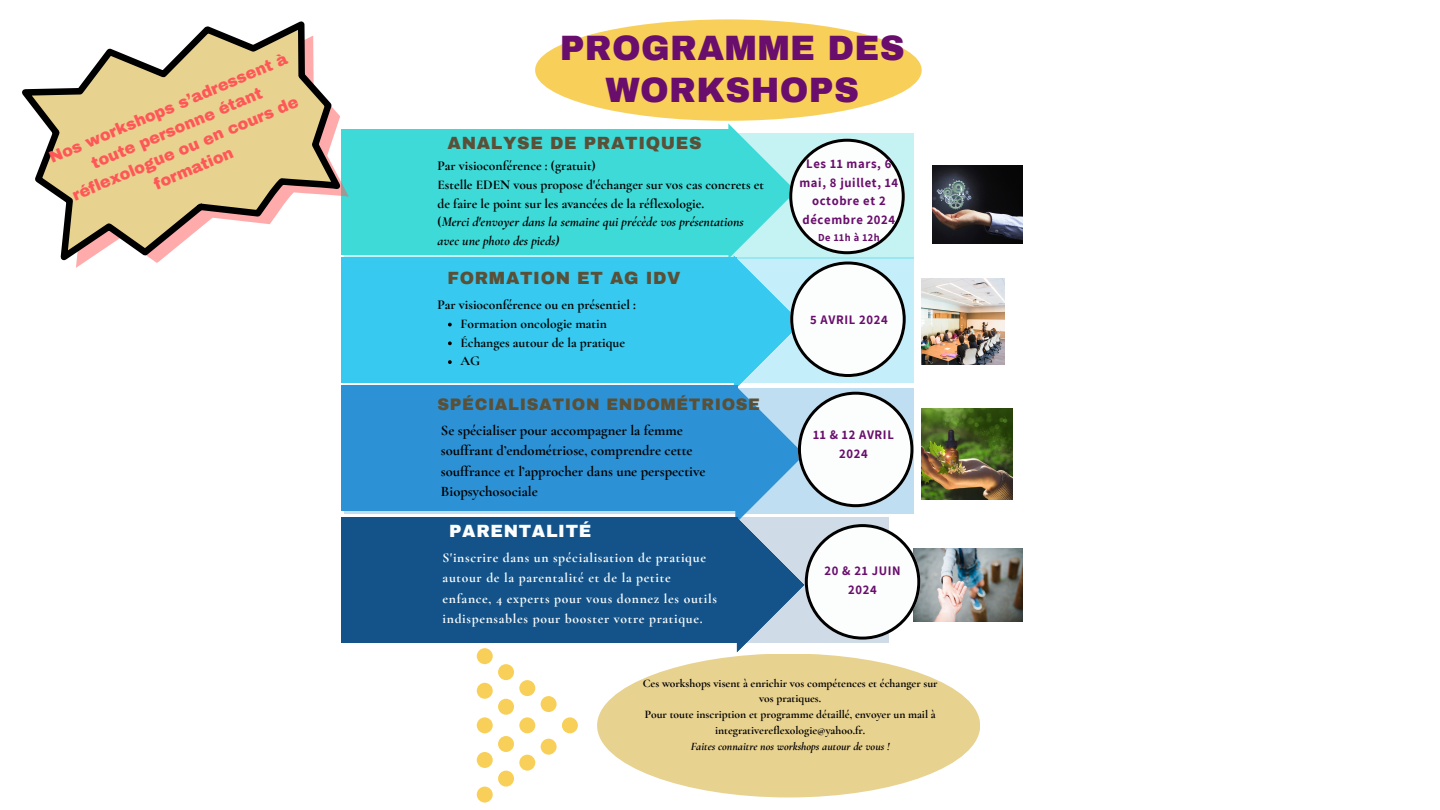
<style>
.page{position:relative;width:1440px;height:810px;background:#fff}
.page>*{position:absolute;margin:0;border:0;box-sizing:border-box;transform-origin:0 0}
.t1{font:900 34.5px/41.9px "Archivo";letter-spacing:.01em;color:#690e6d;text-align:center}
.t2{font:900 17.3px "Archivo";letter-spacing:.04em;color:#5a5038}
.t3{font:900 17.3px "Archivo";letter-spacing:.04em;color:#fcfdfd}
.t4{font:900 16.3px "Archivo";letter-spacing:.04em;color:#5a5038}
.t5{font:900 16px/21.7px "Archivo";color:#ff5757;text-align:center}
.t6{font:700 14.5px/20.2px "Cormorant Garamond";color:#000}
.t7{font:700 13.6px/20.2px "Cormorant Garamond";letter-spacing:.05em;color:#fcfdfd}
.t8{font:700 13.5px/18.8px "Cormorant Garamond";color:#000}
.t9{font:700 12.7px/18.8px "Assistant";letter-spacing:.05em;color:#690e6d;text-align:center}
.t10{font:700 11.5px/15.9px "Cormorant Garamond";color:#000;text-align:center}
.t11{font:italic 700 11.5px "Cormorant Garamond";color:#000}
.t12{font:700 10.4px "Assistant";letter-spacing:.05em;color:#690e6d}
.s1{font-style:italic}
</style>
<div class="page">
<img style="left:933px;top:166px;width:90px;height:78px">
<div style="left:342px;top:129px;width:390px;height:126px;background:#3edad8"></div>
<div style="left:342px;top:257px;width:395px;height:126px;background:#37c9ef"></div>
<div style="left:342px;top:385px;width:396px;height:126px;background:#2c92d5"></div>
<div style="left:342px;top:517px;width:396px;height:126px;background:#13538a"></div>
<div style="left:535px;top:19px;width:387px;height:102px;background:#f8d059;border-radius:50%"></div>
<img style="left:922px;top:278px;width:83px;height:87px">
<img style="left:922px;top:408px;width:90px;height:92px">
<div style="left:477px;top:648px;width:16px;height:16px;background:#f8d059;border-radius:50%"></div>
<div style="left:477px;top:683px;width:16px;height:16px;background:#f8d059;border-radius:50%"></div>
<div style="left:477px;top:717px;width:16px;height:16px;background:#f8d059;border-radius:50%"></div>
<div style="left:519px;top:717px;width:16px;height:16px;background:#f8d059;border-radius:50%"></div>
<div style="left:498px;top:699px;width:16px;height:16px;background:#f8d059;border-radius:50%"></div>
<div style="left:498px;top:736px;width:16px;height:16px;background:#f8d059;border-radius:50%"></div>
<div style="left:477px;top:752px;width:16px;height:16px;background:#f8d059;border-radius:50%"></div>
<div style="left:498px;top:664px;width:16px;height:16px;background:#f8d059;border-radius:50%"></div>
<div style="left:519px;top:680px;width:16px;height:16px;background:#f8d059;border-radius:50%"></div>
<div style="left:541px;top:696px;width:16px;height:16px;background:#f8d059;border-radius:50%"></div>
<div style="left:477px;top:787px;width:16px;height:16px;background:#f8d059;border-radius:50%"></div>
<div style="left:498px;top:771px;width:16px;height:16px;background:#f8d059;border-radius:50%"></div>
<div style="left:519px;top:755px;width:16px;height:16px;background:#f8d059;border-radius:50%"></div>
<div style="left:541px;top:739px;width:16px;height:16px;background:#f8d059;border-radius:50%"></div>
<div style="left:562px;top:717px;width:16px;height:16px;background:#f8d059;border-radius:50%"></div>
<div style="left:597px;top:654px;width:383px;height:143px;background:#e8d290;border-radius:50%"></div>
<img style="left:920px;top:548px;width:103px;height:74px">
<svg style="left:728px;top:123px;width:192px;height:529px"></svg>
<svg style="left:22px;top:21px;width:336px;height:258px"></svg>
<svg style="left:448px;top:323px;width:4px;height:3px"></svg>
<svg style="left:448px;top:341px;width:4px;height:4px"></svg>
<svg style="left:448px;top:360px;width:4px;height:4px"></svg>
<p class="t5" style="left:46px;top:148px;width:258px;rotate:-23deg">Nos workshops s’adressent à toute personne étant réflexologue ou en cours de formation</p>
<p class="t1" style="left:560px;top:28px;width:346px">PROGRAMME DES<br>WORKSHOPS</p>
<p class="t2" style="left:448px;top:134px;width:255px">ANALYSE DE PRATIQUES</p>
<h2 class="t8" style="left:437px;top:156px;width:328px">Par visioconférence : (gratuit)<br>Estelle EDEN vous propose d'échanger sur vos cas concrets et de faire le point sur les avancées de la réflexologie.<br>(<span class="s1">Merci d'envoyer dans la semaine qui précède vos présentations avec une photo des pieds)</span></h2>
<h2 class="t2" style="left:448px;top:268px;width:235px">FORMATION ET AG IDV</h2>
<h4 class="t8" style="left:437px;top:296px;width:200px">Par visioconférence ou en présentiel :</h4>
<p class="t8" style="left:460px;top:314px;width:148px">Formation oncologie matin</p>
<p class="t8" style="left:460px;top:333px;width:166px">Échanges autour de la pratique</p>
<p class="t8" style="left:460px;top:352px;width:21px">AG</p>
<h4 class="t4" style="left:437px;top:396px;width:324px">SPÉCIALISATION ENDOMÉTRIOSE</h4>
<h6 class="t6" style="left:441px;top:420px;width:266px">Se spécialiser pour accompagner la femme souffrant d’endométriose, comprendre cette souffrance et l’approcher dans une perspective Biopsychosociale</h6>
<h6 class="t3" style="left:449px;top:522px;width:144px">PARENTALITÉ</h6>
<p class="t7" style="left:443px;top:548px;width:276px">S'inscrire dans un spécialisation de pratique autour de la parentalité et de la petite enfance, 4 experts pour vous donnez les outils indispensables pour booster votre pratique.</p>
<h4 class="t9" style="left:799px;top:154px;width:100px">Les 11 mars, 6 mai, 8 juillet, 14 octobre et 2 décembre 2024</h4>
<p class="t12" style="left:818px;top:230px;width:63px">De 11h à 12h</p>
<p class="t9" style="left:810px;top:310px;width:79px">5 AVRIL 2024</p>
<p class="t9" style="left:813px;top:425px;width:82px">11 &amp; 12 AVRIL<br>2024</p>
<p class="t9" style="left:825px;top:561px;width:78px">20 &amp; 21 JUIN<br>2024</p>
<h4 class="t10" style="left:643px;top:675px;width:296px">Ces workshops visent à enrichir vos compétences et échanger sur vos pratiques.</h4>
<h2 class="t10" style="left:645px;top:707px;width:292px">Pour toute inscription et programme détaillé, envoyer un mail à integrativereflexologie@yahoo.fr.</h2>
<h6 class="t11" style="left:691px;top:739px;width:200px">Faites connaitre nos workshops autour de vous !</h6>
</div>
